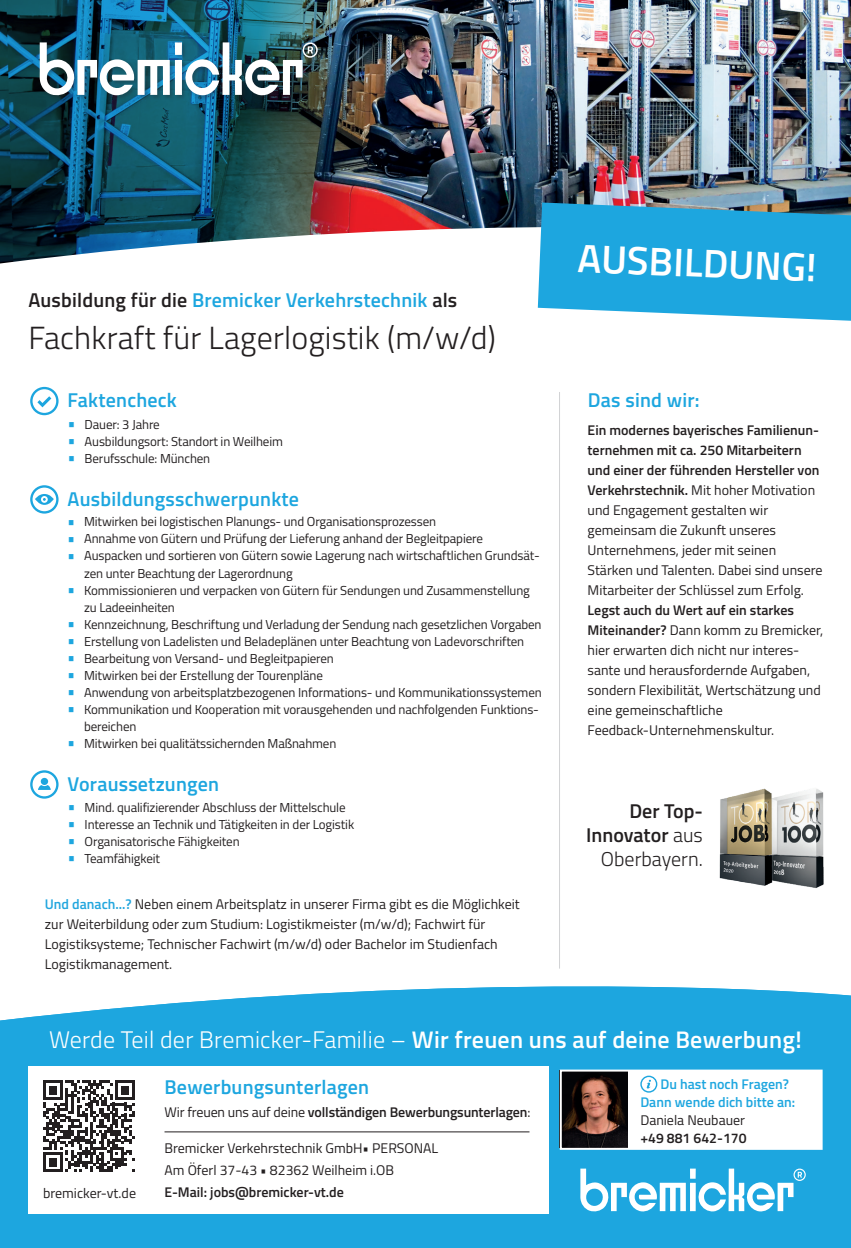
<style>
.page{position:relative;width:851px;height:1248px;background:#fff}
.page>*{position:absolute;margin:0;border:0;box-sizing:border-box;transform-origin:0 0}
.t1{font:600 39.8px "Titillium";color:#fff}
.t2{font:300 32px "Titillium";letter-spacing:.005em;color:#231f20}
.t3{font:300 24px "Titillium";letter-spacing:.01em;color:#fff}
.t4{font:600 20px "Titillium";letter-spacing:.01em;color:#1da6df}
.t5{font:600 20px/24px "Titillium";color:#231f20;text-align:right}
.t6{font:14px/20px "Titillium";color:#231f20}
.t7{font:600 14px "Titillium";letter-spacing:-.01em;color:#231f20}
.t8{font:600 14px/18px "Titillium";color:#1da6df}
.t9{font:13px/17px "Titillium";letter-spacing:-.01em;color:#231f20}
.s1{color:#231f20}
.s2{font-weight:600;font-size:18px;color:#1da6df}
.s3{font-weight:600;color:#22a6de}
.s4{font-weight:600}
.s5{font-weight:300}
.s6{font-weight:400}
</style>
<div class="page">
<img style="left:378px;top:0;width:472px;height:214px">
<img style="left:0;top:0;width:378px;height:214px">
<svg style="left:0;top:214px;width:537px;height:50px"></svg>
<svg style="left:0;top:986px;width:850px;height:67px;background:#3bb1e3"></svg>
<div style="left:0;top:1053px;width:850px;height:194px;background:#1da6df"></div>
<svg style="left:580px;top:1168px;width:225px;height:44px"></svg>
<svg style="left:562px;top:1072px;width:257px;height:74px;background:#ccc6c4"></svg>
<div style="left:559px;top:1069px;width:263px;height:80px;border:2px solid #fff"></div>
<svg style="left:640px;top:1075px;width:17px;height:17px"></svg>
<div style="left:28px;top:1065px;width:520px;height:148px;background:#fff"></div>
<svg style="left:43px;top:1080px;width:92px;height:91px"></svg>
<hr style="left:164px;top:1131px;width:365px;height:1px;background:#231f20">
<hr style="left:559px;top:392px;width:1px;height:576px;background:#d1d2d4">
<img style="left:774px;top:789px;width:50px;height:99px">
<img style="left:719px;top:788px;width:55px;height:98px">
<div style="left:39px;top:41px;width:284px;height:59px;background:#231f20;opacity:.3"></div>
<img style="left:40px;top:42px;width:277px;height:54px">
<svg style="left:537px;top:202px;width:313px;height:119px;background:#2fa7d9"></svg>
<svg style="left:30px;top:387px;width:29px;height:28px"></svg>
<svg style="left:30px;top:485px;width:29px;height:28px"></svg>
<svg style="left:30px;top:770px;width:29px;height:28px"></svg>
<h3 class="t4" style="left:28px;top:284px;width:430px"><span class="s1">Ausbildung für die</span> Bremicker Verkehrstechnik <span class="s1">als</span></h3>
<h2 class="t2" style="left:28px;top:314px;width:469px">Fachkraft für Lagerlogistik (m/w/d)</h2>
<h3 class="t4" style="left:68px;top:385px;width:111px">Faktencheck</h3>
<p class="t9" style="left:68px;top:415px;width:94px"><span class="s2">•</span> Dauer: 3 Jahre</p>
<p class="t9" style="left:68px;top:432px;width:217px"><span class="s2">•</span> Ausbildungsort: Standort in Weilheim</p>
<p class="t9" style="left:68px;top:449px;width:144px"><span class="s2">•</span> Berufsschule: München</p>
<h3 class="t4" style="left:68px;top:483px;width:233px">Ausbildungsschwerpunkte</h3>
<p class="t9" style="left:67px;top:512px;width:370px"><span class="s2">•</span> Mitwirken bei logistischen Planungs- und Organisationsprozessen</p>
<p class="t9" style="left:67px;top:529px;width:417px"><span class="s2">•</span> Annahme von Gütern und Prüfung der Lieferung anhand der Begleitpapiere</p>
<p class="t9" style="left:84px;top:546px;width:457px;text-indent:-17px"><span class="s2">•</span> Auspacken und sortieren von Gütern sowie Lagerung nach wirtschaftlichen Grundsät&shy;zen unter Beachtung der Lagerordnung</p>
<p class="t9" style="left:84px;top:580px;width:447px;text-indent:-17px"><span class="s2">•</span> Kommissionieren und verpacken von Gütern für Sendungen und Zusammenstellung zu Ladeeinheiten</p>
<p class="t9" style="left:67px;top:614px;width:476px"><span class="s2">•</span> Kennzeichnung, Beschriftung und Verladung der Sendung nach gesetzlichen Vorgaben</p>
<p class="t9" style="left:67px;top:631px;width:458px"><span class="s2">•</span> Erstellung von Ladelisten und Beladeplänen unter Beachtung von Ladevorschriften</p>
<p class="t9" style="left:67px;top:648px;width:268px"><span class="s2">•</span> Bearbeitung von Versand- und Begleitpapieren</p>
<p class="t9" style="left:67px;top:665px;width:257px"><span class="s2">•</span> Mitwirken bei der Erstellung der Tourenpläne</p>
<p class="t9" style="left:67px;top:682px;width:476px"><span class="s2">•</span> Anwendung von arbeitsplatzbezogenen Informations- und Kommunikationssystemen</p>
<p class="t9" style="left:84px;top:699px;width:456px;text-indent:-17px"><span class="s2">•</span> Kommunikation und Kooperation mit vorausgehenden und nachfolgenden Funktions&shy;bereichen</p>
<p class="t9" style="left:67px;top:733px;width:271px"><span class="s2">•</span> Mitwirken bei qualitätssichernden Maßnahmen</p>
<h3 class="t4" style="left:68px;top:768px;width:153px">Voraussetzungen</h3>
<p class="t9" style="left:68px;top:798px;width:279px"><span class="s2">•</span> Mind. qualifizierender Abschluss der Mittelschule</p>
<p class="t9" style="left:68px;top:815px;width:288px"><span class="s2">•</span> Interesse an Technik und Tätigkeiten in der Logistik</p>
<p class="t9" style="left:68px;top:832px;width:173px"><span class="s2">•</span> Organisatorische Fähigkeiten</p>
<p class="t9" style="left:68px;top:849px;width:94px"><span class="s2">•</span> Teamfähigkeit</p>
<p class="t6" style="left:45px;top:892px;width:476px"><span class="s3">Und danach...?</span> Neben einem Arbeitsplatz in unserer Firma gibt es die Möglichkeit zur Weiterbildung oder zum Studium: Logistikmeister (m/w/d); Fachwirt für Logistiksysteme; Technischer Fachwirt (m/w/d) oder Bachelor im Studienfach Logistikmanagement.</p>
<h1 class="t1" style="left:578px;top:228px;width:241px;rotate:2deg">AUSBILDUNG!</h1>
<h3 class="t4" style="left:587px;top:385px;width:113px">Das sind wir:</h3>
<p class="t6" style="left:587px;top:419px;width:236px"><span class="s4">Ein modernes bayerisches Familienun&shy;ternehmen mit ca. 250 Mitarbeitern und einer der führenden Hersteller von Verkehrstechnik.</span> Mit hoher Motivation und Engagement gestalten wir gemeinsam die Zukunft unseres Unternehmens, jeder mit seinen Stärken und Talenten. Dabei sind unsere Mitarbeiter der Schlüssel zum Erfolg.</p>
<p class="t6" style="left:587px;top:599px;width:237px"><span class="s4">Legst auch du Wert auf ein starkes Miteinander?</span> Dann komm zu Bremicker, hier erwarten dich nicht nur interes&shy;sante und herausfordernde Aufgaben, sondern Flexibilität, Wertschätzung und eine gemeinschaftliche Feedback-Unternehmenskultur.</p>
<h3 class="t5" style="left:586px;top:798px;width:118px">Der Top-<br>Innovator <span class="s5">aus<br>Oberbayern.</span></h3>
<h3 class="t3" style="left:49px;top:1022px;width:754px">Werde Teil der Bremicker-Familie – <span class="s4">Wir freuen uns auf deine Bewerbung!</span></h3>
<p class="t6" style="left:43px;top:1181px;width:94px">bremicker-vt.de</p>
<h3 class="t4" style="left:164px;top:1071px;width:206px">Bewerbungsunterlagen</h3>
<p class="t7" style="left:164px;top:1101px;width:367px"><span class="s6">Wir freuen uns auf deine</span> vollständigen Bewerbungsunterlagen<span class="s6">:</span></p>
<p class="t6" style="left:164px;top:1136px;width:275px;line-height:22px">Bremicker Verkehrstechnik GmbH• PERSONAL<br>Am Öferl 37-43 • 82362 Weilheim i.OB</p>
<p class="t7" style="left:164px;top:1181px;width:181px">E-Mail: jobs@bremicker-vt.de</p>
<p class="t8" style="left:640px;top:1073px;width:156px;text-indent:20px">Du hast noch Fragen?<br>Dann wende dich bitte an:</p>
<p class="t6" style="left:640px;top:1108px;width:106px">Daniela Neubauer</p>
<p class="t7" style="left:640px;top:1127px;width:108px">+49 881 642-170</p>
</div>
